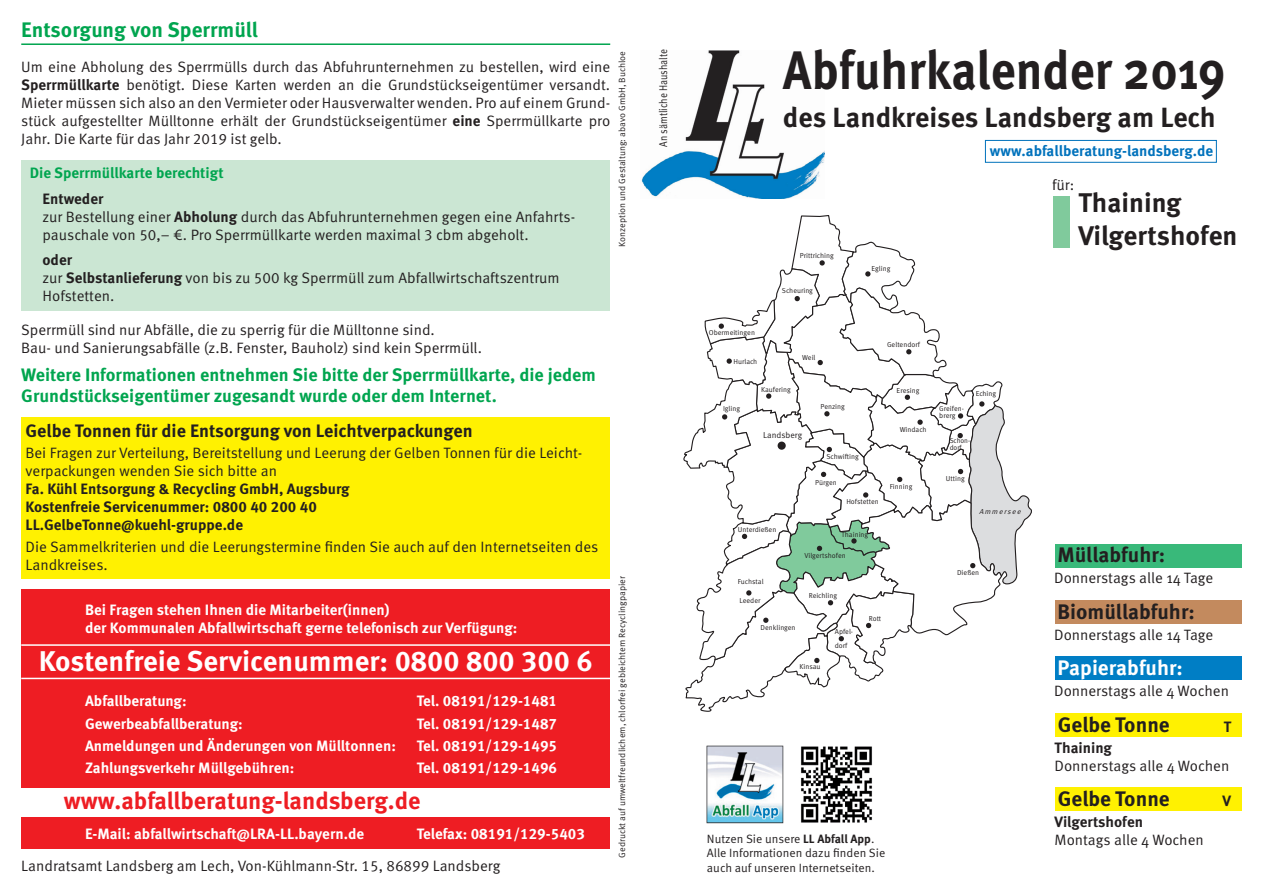
<style>
.page{position:relative;width:1263px;height:893px;background:#fff}
.page>*{position:absolute;margin:0;border:0;box-sizing:border-box;transform-origin:0 0}
.t1{font:700 54px "Meta Pro";color:#231f20;scale:.9 1}
.t2{font:700 28.5px "Meta Pro";color:#fff}
.t3{font:700 27.75px "Meta Pro";letter-spacing:-.005em;color:#231f20}
.t4{font:700 27px/32.4px "Meta Pro";color:#231f20}
.t5{font:700 24px "Meta Pro";letter-spacing:-.005em;color:#ee1d23}
.t6{font:700 21px "Meta Pro";color:#231f20}
.t7{font:700 21px "Meta Pro";color:#00a54f}
.t8{font:700 21px "Meta Pro";color:#fff}
.t9{font:700 18px/21.6px "Meta Pro";color:#00a54f}
.t10{font:700 18px "Meta Pro";color:#231f20}
.t11{font:15px/18px "Meta Pro";color:#231f20}
.t12{font:700 15px/18px "Meta Pro";color:#fff}
.t13{font:700 15px/18px "Meta Pro";color:#231f20}
.t14{font:700 15px "Meta Pro";letter-spacing:-.005em;color:#0072bc}
.t15{font:700 15px "Meta Pro";color:#00a54f}
.t16{font:12px/14.4px "Meta Pro";color:#231f20}
.t17{font:11.25px "Meta Pro";color:#231f20;scale:.85 1}
.t18{font:9px "Meta Pro";color:#231f20}
.t19{font:8.55px "Meta Pro";letter-spacing:-.005em;color:#231f20}
.t20{font:7.2px/7.2px "Meta Pro";color:#231f20}
.t21{font:7.2px/6.8px "Meta Pro";color:#231f20;scale:.95 1}
.t22{font:italic 7.2px "Meta Pro";color:#231f20;scale:1.04 1}
.s1{font-weight:700}
</style>
<div class="page">
<img style="left:641px;top:50px;width:184px;height:149px">
<div style="left:1053px;top:196px;width:16px;height:52px;background:#80ca9c"></div>
<div style="left:1055px;top:657px;width:186px;height:23px;background:#007ec5"></div>
<div style="left:1055px;top:600px;width:186px;height:24px;background:#c38a5e"></div>
<div style="left:1055px;top:544px;width:186px;height:23px;background:#39b97a"></div>
<svg style="left:683px;top:215px;width:349px;height:497px"></svg>
<div style="left:985px;top:140px;width:232px;height:23px;border:1px solid #0072bc"></div>
<div style="left:1055px;top:713px;width:187px;height:23px;background:#fff101"></div>
<div style="left:1055px;top:787px;width:187px;height:24px;background:#fff101"></div>
<img style="left:707px;top:746px;width:76px;height:77px">
<img style="left:801px;top:746px;width:71px;height:77px">
<hr style="left:21px;top:43px;width:589px;height:2px;background:#00a54f">
<div style="left:21px;top:417px;width:589px;height:161px;background:#fff101"></div>
<div style="left:21px;top:160px;width:589px;height:150px;background:#cbe6d3"></div>
<div style="left:21px;top:589px;width:589px;height:198px;background:#ee1d23"></div>
<hr style="left:21px;top:644px;width:589px;height:2px;background:#fff">
<hr style="left:21px;top:678px;width:589px;height:1px;background:#fff">
<div style="left:21px;top:817px;width:589px;height:32px;background:#ee1d23"></div>
<h3 class="t7" style="left:21px;top:17px;width:238px">Entsorgung von Sperrmüll</h3>
<p class="t11" style="left:21px;top:58px;width:590px;text-align:justify">Um eine Abholung des Sperrmülls durch das Abfuhrunternehmen zu bestellen, wird eine <span class="s1">Sperrmüllkarte</span> benötigt. Diese Karten werden an die Grundstückseigentümer versandt.<br>Mieter müssen sich also an den Vermieter oder Hausverwalter wenden. Pro auf einem Grund&shy;stück aufgestellter Mülltonne erhält der Grundstückseigentümer <span class="s1">eine</span> Sperrmüllkarte pro Jahr. Die Karte für das Jahr 2019 ist gelb.</p>
<p class="t15" style="left:30px;top:163px;width:195px">Die Sperrmüllkarte berechtigt</p>
<p class="t11" style="left:43px;top:190px;width:534px"><span class="s1">Entweder<br></span>zur Bestellung einer <span class="s1">Abholung</span> durch das Abfuhrunternehmen gegen eine Anfahrts&shy;pauschale von 50,– €. Pro Sperrmüllkarte werden maximal 3 cbm abgeholt.</p>
<p class="t11" style="left:43px;top:251px;width:519px"><span class="s1">oder<br></span>zur <span class="s1">Selbstanlieferung</span> von bis zu 500 kg Sperrmüll zum Abfallwirtschaftszentrum<br>Hofstetten.</p>
<p class="t11" style="left:21px;top:321px;width:462px">Sperrmüll sind nur Abfälle, die zu sperrig für die Mülltonne sind.<br>Bau- und Sanierungs abfälle (z.B. Fenster, Bauholz) sind kein Sperrmüll.</p>
<p class="t9" style="left:21px;top:364px;width:576px">Weitere Informationen entnehmen Sie bitte der Sperrmüllkarte, die jedem<br>Grundstückseigentümer zugesandt wurde oder dem Internet.</p>
<p class="t10" style="left:26px;top:419px;width:449px">Gelbe Tonnen für die Entsorgung von Leichtverpackungen</p>
<p class="t11" style="left:26px;top:444px;width:558px">Bei Fragen zur Verteilung, Bereitstellung und Leerung der Gelben Tonnen für die Leicht&shy;verpackungen wenden Sie sich bitte an</p>
<p class="t13" style="left:26px;top:480px;width:326px">Fa. Kühl Entsorgung &amp; Recycling GmbH, Augsburg<br>Kostenfreie Servicenummer: 0800 40 200 40<br>LL.GelbeTonne@kuehl-gruppe.de</p>
<p class="t11" style="left:26px;top:538px;width:574px">Die Sammelkriterien und die Leerungstermine finden Sie auch auf den Internetseiten des<br>Landkreises.</p>
<p class="t12" style="left:85px;top:601px;width:434px">Bei Fragen stehen Ihnen die Mitarbeiter(innen)<br>der Kommunalen Abfallwirtschaft gerne telefonisch zur Verfügung:</p>
<h2 class="t2" style="left:39px;top:643px;width:555px">Kostenfreie Servicenummer: 0800 800 300 6</h2>
<p class="t12" style="left:85px;top:692px;width:103px">Abfallberatung:</p>
<p class="t12" style="left:417px;top:692px;width:142px">Tel. 08191/129-1481</p>
<p class="t12" style="left:85px;top:714px;width:159px">Gewerbeabfallberatung:</p>
<p class="t12" style="left:417px;top:714px;width:142px">Tel. 08191/129-1487</p>
<p class="t12" style="left:85px;top:737px;width:312px">Anmeldungen und Änderungen von Mülltonnen:</p>
<p class="t12" style="left:417px;top:737px;width:142px">Tel. 08191/129-1495</p>
<p class="t12" style="left:85px;top:759px;width:211px">Zahlungsverkehr Müllgebühren:</p>
<p class="t12" style="left:417px;top:759px;width:142px">Tel. 08191/129-1496</p>
<h3 class="t5" style="left:64px;top:786px;width:358px">www.abfallberatung-landsberg.de</h3>
<p class="t12" style="left:85px;top:825px;width:281px">E-Mail: abfallwirtschaft@LRA-LL.bayern.de</p>
<p class="t12" style="left:417px;top:825px;width:170px">Telefax: 08191/129-5403</p>
<p class="t11" style="left:21px;top:857px;width:481px">Landratsamt Landsberg am Lech, Von-Kühlmann-Str. 15, 86899 Landsberg</p>
<p class="t18" style="left:617px;top:247px;width:197px;rotate:-90deg">Konzeption und Gestaltung: abavo GmbH, Buchloe</p>
<p class="t18" style="left:617px;top:858px;width:283px;rotate:-90deg">Gedruckt auf umweltfreundlichem, chlorfrei gebleichtem Recyclingpapier</p>
<p class="t17" style="left:656px;top:147px;width:116px;rotate:-90deg">An sämtliche Haushalte</p>
<h1 class="t1" style="left:783px;top:37px;width:493px">Abfuhrkalender 2019</h1>
<h3 class="t3" style="left:783px;top:100px;width:434px">des Landkreises Landsberg am Lech</h3>
<p class="t14" style="left:990px;top:141px;width:225px">www.abfallberatung-landsberg.de</p>
<p class="t20" style="left:800px;top:252px;width:35px">Prittriching</p>
<p class="t20" style="left:782px;top:287px;width:33px">Scheuring</p>
<p class="t20" style="left:871px;top:265px;width:20px">Egling</p>
<p class="t20" style="left:709px;top:328px;width:48px">Obermeitingen</p>
<p class="t20" style="left:733px;top:358px;width:25px">Hurlach</p>
<p class="t20" style="left:723px;top:405px;width:19px">Igling</p>
<p class="t20" style="left:761px;top:386px;width:31px">Kaufering</p>
<p class="t20" style="left:802px;top:354px;width:15px">Weil</p>
<p class="t20" style="left:820px;top:403px;width:26px">Penzing</p>
<p class="t19" style="left:763px;top:430px;width:40px">Landsberg</p>
<p class="t20" style="left:738px;top:526px;width:40px">Unterdießen</p>
<p class="t20" style="left:826px;top:453px;width:34px">Schwifting</p>
<p class="t20" style="left:815px;top:479px;width:23px">Pürgen</p>
<p class="t20" style="left:846px;top:498px;width:34px">Hofstetten</p>
<p class="t20" style="left:841px;top:531px;width:28px">Thaining</p>
<p class="t20" style="left:738px;top:578px;width:27px">Fuchstal</p>
<p class="t20" style="left:739px;top:597px;width:22px">Leeder</p>
<p class="t20" style="left:804px;top:552px;width:43px">Vilgertshofen</p>
<p class="t20" style="left:809px;top:592px;width:30px">Reichling</p>
<p class="t20" style="left:887px;top:341px;width:34px">Geltendorf</p>
<p class="t20" style="left:897px;top:387px;width:24px">Eresing</p>
<p class="t20" style="left:900px;top:426px;width:28px">Windach</p>
<p class="t20" style="left:890px;top:483px;width:24px">Finning</p>
<p class="t20" style="left:761px;top:624px;width:37px">Denklingen</p>
<p class="t20" style="left:800px;top:663px;width:23px">Kinsau</p>
<p class="t20" style="left:835px;top:624px;width:20px;line-height:14.4px">Apfel&shy;dorf</p>
<p class="t20" style="left:869px;top:615px;width:14px">Rott</p>
<p class="t20" style="left:939px;top:405px;width:26px">Greifen&shy;brerg</p>
<p class="t20" style="left:976px;top:390px;width:22px">Eching</p>
<p class="t21" style="left:950px;top:437px;width:23px">Schon&shy;dorf</p>
<p class="t20" style="left:946px;top:475px;width:20px">Utting</p>
<p class="t22" style="left:979px;top:507px;width:44px">Ammersee</p>
<p class="t20" style="left:957px;top:569px;width:24px">Dießen</p>
<p class="t16" style="left:707px;top:832px;width:180px">Nutzen Sie unsere <span class="s1">LL Abfall App</span>.<br>Alle Informationen dazu finden Sie auch auf unseren Internetseiten.</p>
<p class="t11" style="left:1052px;top:176px;width:24px">für:</p>
<h3 class="t4" style="left:1078px;top:187px;width:161px">Thaining<br>Vilgertshofen</h3>
<h3 class="t6" style="left:1057px;top:542px;width:109px">Müllabfuhr:</h3>
<p class="t11" style="left:1054px;top:569px;width:161px">Donnerstags alle 14 Tage</p>
<h3 class="t6" style="left:1057px;top:598px;width:139px">Biomüllabfuhr:</h3>
<p class="t11" style="left:1054px;top:626px;width:161px">Donnerstags alle 14 Tage</p>
<h3 class="t8" style="left:1057px;top:655px;width:127px">Papierabfuhr:</h3>
<p class="t11" style="left:1054px;top:682px;width:176px">Donnerstags alle 4 Wochen</p>
<h3 class="t6" style="left:1058px;top:711px;width:113px">Gelbe Tonne</h3>
<p class="t13" style="left:1224px;top:718px;width:9px">T</p>
<p class="t13" style="left:1054px;top:738px;width:59px">Thaining</p>
<p class="t11" style="left:1054px;top:757px;width:176px">Donnerstags alle 4 Wochen</p>
<h3 class="t6" style="left:1058px;top:786px;width:113px">Gelbe Tonne</h3>
<p class="t13" style="left:1222px;top:792px;width:10px">V</p>
<p class="t13" style="left:1054px;top:813px;width:90px">Vilgertshofen</p>
<p class="t11" style="left:1054px;top:831px;width:151px">Montags alle 4 Wochen</p>
</div>
